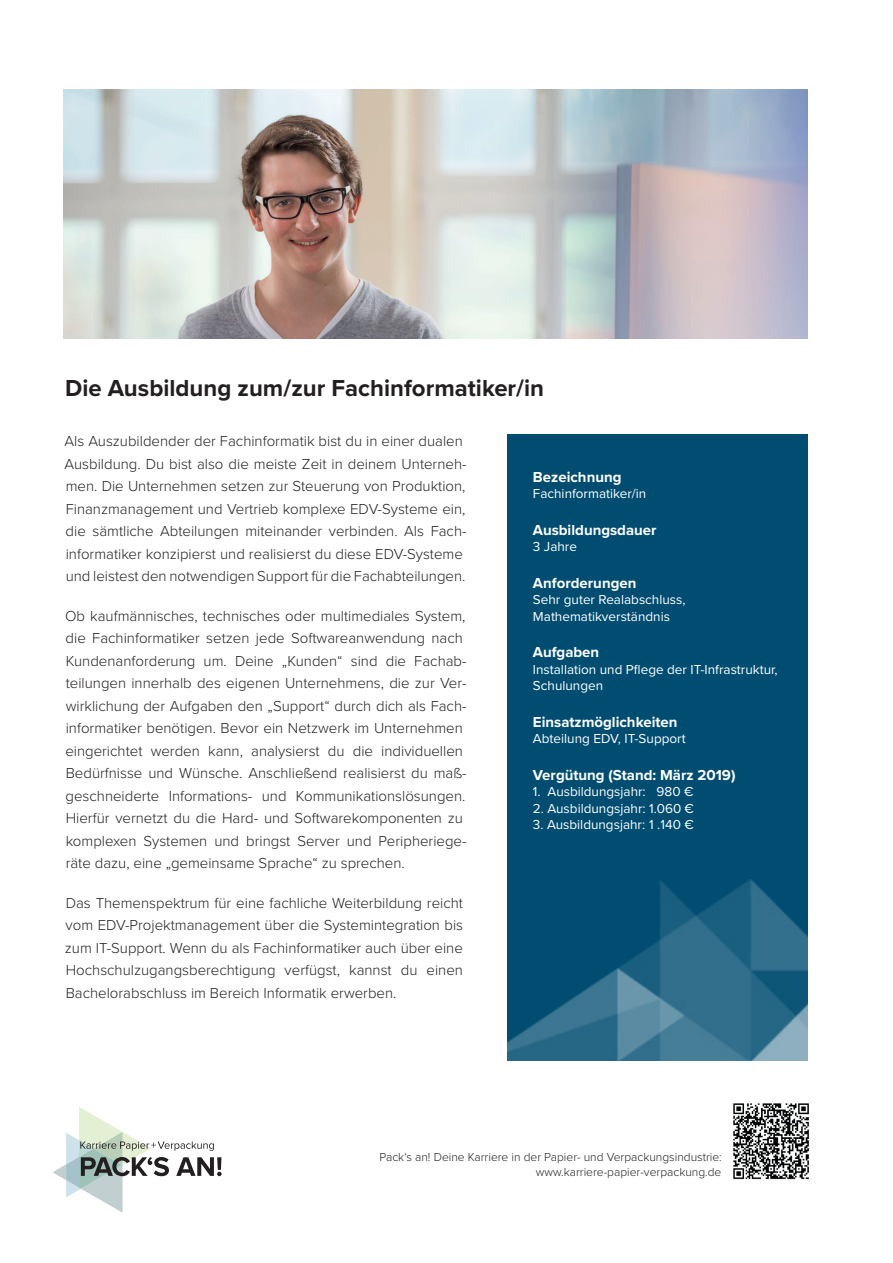
<style>
.page{position:relative;width:893px;height:1263px;background:#fff}
.page>*{position:absolute;margin:0;border:0;box-sizing:border-box;transform-origin:0 0}
.t1{font:700 24px "Proxima Nova";color:#231f20}
.t2{font:300 15px/22.5px "Proxima Nova";color:#231f20}
.t3{font:700 15px "Proxima Nova";color:#fff}
.t4{font:13.5px/16.5px "Proxima Nova";color:#fff}
.t5{font:300 12px/15px "Proxima Nova";color:#231f20;text-align:right}
</style>
<div class="page">
<div style="left:507px;top:434px;width:301px;height:627px;background:#004d71"></div>
<img style="left:507px;top:879px;width:301px;height:182px">
<svg style="left:53px;top:1107px;width:169px;height:106px"></svg>
<img style="left:733px;top:1103px;width:76px;height:77px">
<img style="left:64px;top:89px;width:744px;height:249px">
<h1 class="t1" style="left:65px;top:370px;width:480px">Die Ausbildung zum/zur Fachinformatiker/in</h1>
<p class="t2" style="left:65px;top:429px;width:404px">Als Auszubildender der Fachinformatik bist du in einer dualen Ausbildung. Du bist also die meiste Zeit in deinem Unterneh&shy;men. Die Unternehmen setzen zur Steuerung von Produktion, Finanzmanagement und Vertrieb komplexe EDV-Systeme ein, die sämtliche Abteilungen miteinander verbinden. Als Fach&shy;informatiker konzipierst und realisierst du diese EDV-Systeme und leistest den notwendigen Support für die Fachabteilungen.</p>
<p class="t2" style="left:65px;top:604px;width:403px">Ob kaufmännisches, technisches oder multimediales System, die Fachinformatiker setzen jede Softwareanwendung nach Kundenanforderung um. Deine „Kunden“ sind die Fachab&shy;teilungen innerhalb des eigenen Unternehmens, die zur Ver&shy;wirklichung der Aufgaben den „Support“ durch dich als Fach&shy;informatiker benötigen. Bevor ein Netzwerk im Unternehmen eingerichtet werden kann, analysierst du die individuellen Bedürfnisse und Wünsche. Anschließend realisierst du maß&shy;geschneiderte Informations- und Kommunikationslösungen.<br>Hierfür vernetzt du die Hard- und Softwarekomponenten zu komplexen Systemen und bringst Server und Peripheriege&shy;räte dazu, eine „gemeinsame Sprache“ zu sprechen.</p>
<p class="t2" style="left:65px;top:891px;width:400px;text-align:justify">Das Themenspektrum für eine fachliche Weiterbildung reicht vom EDV-Projektmanagement über die Systemintegration bis zum IT-Support. Wenn du als Fachinformatiker auch über eine Hochschulzugangsberechtigung verfügst, kannst du einen Bachelorabschluss im Bereich Informatik erwerben.</p>
<p class="t3" style="left:533px;top:466px;width:90px">Bezeichnung</p>
<p class="t4" style="left:533px;top:485px;width:115px">Fachinformatiker/in</p>
<p class="t3" style="left:533px;top:519px;width:125px">Ausbildungsdauer</p>
<p class="t4" style="left:533px;top:538px;width:46px">3 Jahre</p>
<p class="t3" style="left:533px;top:572px;width:105px">Anforderungen</p>
<p class="t4" style="left:533px;top:591px;width:154px">Sehr guter Realabschluss,<br>Mathematikverständnis</p>
<p class="t3" style="left:533px;top:641px;width:68px">Aufgaben</p>
<p class="t4" style="left:533px;top:660px;width:246px">Installation und Pflege der IT-Infrastruktur,<br>Schulungen</p>
<p class="t3" style="left:533px;top:711px;width:146px">Einsatzmöglichkeiten</p>
<p class="t4" style="left:533px;top:730px;width:154px">Abteilung EDV, IT-Support</p>
<p class="t3" style="left:533px;top:764px;width:204px">Vergütung (Stand: März 2019)</p>
<p class="t4" style="left:533px;top:783px;width:162px">1. Ausbildungsjahr: 980 €</p>
<p class="t4" style="left:533px;top:799px;width:162px">2. Ausbildungsjahr: 1.060 €</p>
<p class="t4" style="left:533px;top:816px;width:162px">3. Ausbildungsjahr: 1 .140 €</p>
<p class="t5" style="left:379px;top:1149px;width:344px">Pack‘s an! Deine Karriere in der Papier- und Verpackungsindustrie: www.karriere-papier-verpackung.de</p>
</div>
